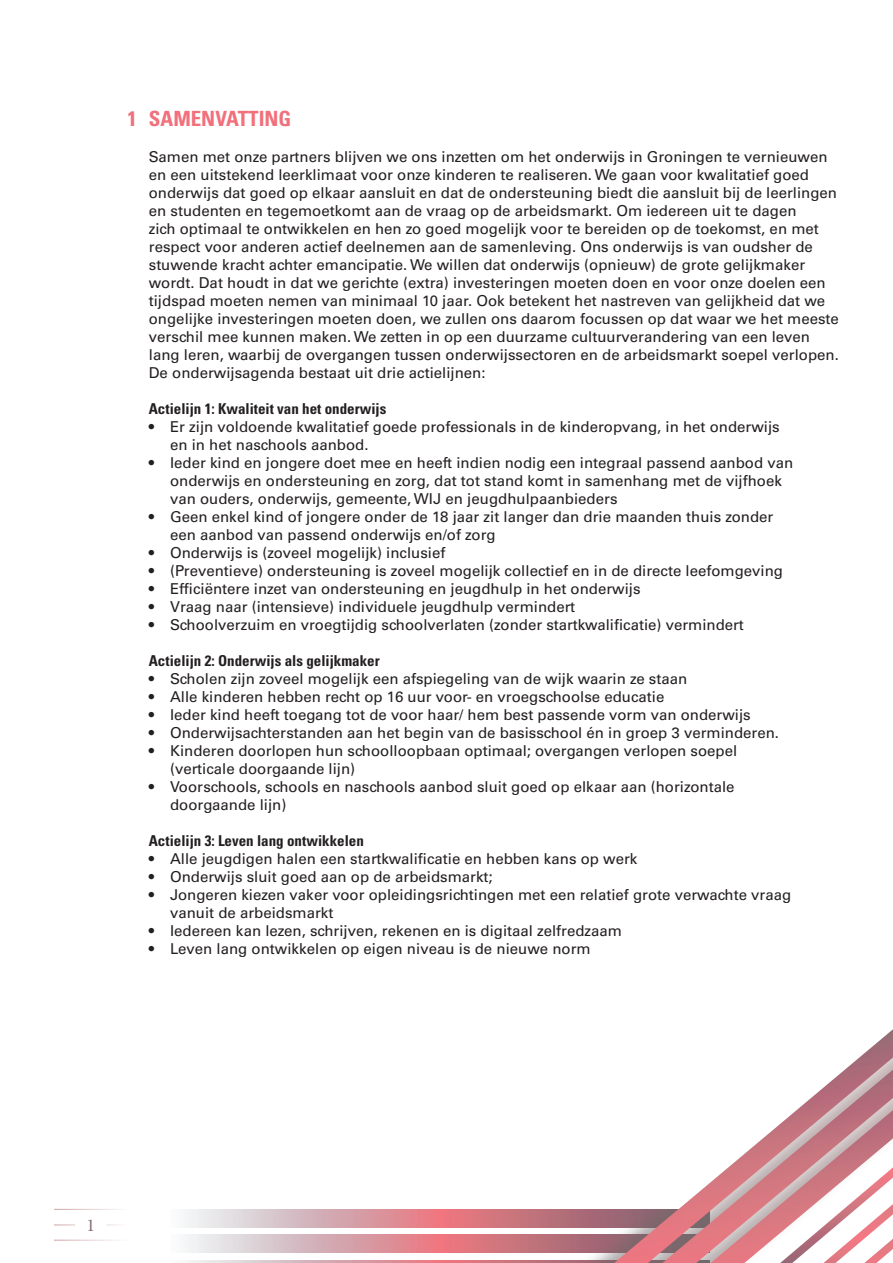
<style>
.page{position:relative;width:893px;height:1263px;background:#fff}
.page>*{position:absolute;margin:0;border:0;box-sizing:border-box;transform-origin:0 0}
.t1{font:700 condensed 21px "Univers";color:#f1707b}
.t2{font:18px "Minion Pro";color:#836e79}
.t3{font:15px/18px "Univers";color:#231f20}
.t4{font:700 condensed 15px "Univers";color:#231f20}
</style>
<div class="page">
<svg style="left:54px;top:1029px;width:839px;height:234px"></svg>
<hr style="left:54px;top:1209px;width:74px;height:1px;background:#b66f74">
<p class="t1" style="left:128px;top:105px;width:165px">1 SAMENVATTING</p>
<p class="t3" style="left:149px;top:148px;width:692px">Samen met onze partners blijven we ons inzetten om het onderwijs in Groningen te vernieuwen en een uitstekend leerklimaat voor onze kinderen te realiseren. We gaan voor kwalitatief goed onderwijs dat goed op elkaar aansluit en dat de ondersteuning biedt die aansluit bij de leerlingen en studenten en tegemoetkomt aan de vraag op de arbeidsmarkt. Om iedereen uit te dagen<br>zich optimaal te ontwikkelen en hen zo goed mogelijk voor te bereiden op de toekomst, en met respect voor anderen actief deelnemen aan de samenleving. Ons onderwijs is van oudsher de stuwende kracht achter emancipatie. We willen dat onderwijs (opnieuw) de grote gelijkmaker wordt. Dat houdt in dat we gerichte (extra) investeringen moeten doen en voor onze doelen een tijdspad moeten nemen van minimaal 10 jaar. Ook betekent het nastreven van gelijkheid dat we ongelijke investeringen moeten doen, we zullen ons daarom focussen op dat waar we het meeste verschil mee kunnen maken. We zetten in op een duurzame cultuurverandering van een leven lang leren, waarbij de overgangen tussen onderwijssectoren en de arbeidsmarkt soepel verlopen.</p>
<p class="t3" style="left:149px;top:364px;width:338px">De onderwijsagenda bestaat uit drie actielijnen:</p>
<p class="t4" style="left:149px;top:399px;width:239px">Actielijn 1: Kwaliteit van het onderwijs</p>
<p class="t3" style="left:149px;top:418px;width:632px">• Er zijn voldoende kwalitatief goede professionals in de kinderopvang, in het onderwijs</p>
<p class="t3" style="left:170px;top:436px;width:200px">en in het naschools aanbod.</p>
<p class="t3" style="left:149px;top:454px;width:646px">• Ieder kind en jongere doet mee en heeft indien nodig een integraal passend aanbod van</p>
<p class="t3" style="left:170px;top:472px;width:613px">onderwijs en ondersteuning en zorg, dat tot stand komt in samenhang met de vijfhoek</p>
<p class="t3" style="left:170px;top:490px;width:449px">van ouders, onderwijs, gemeente, WIJ en jeugdhulpaanbieders</p>
<p class="t3" style="left:149px;top:508px;width:626px">• Geen enkel kind of jongere onder de 18 jaar zit langer dan drie maanden thuis zonder</p>
<p class="t3" style="left:170px;top:526px;width:327px">een aanbod van passend onderwijs en/of zorg</p>
<p class="t3" style="left:149px;top:544px;width:298px">• Onderwijs is (zoveel mogelijk) inclusief</p>
<p class="t3" style="left:149px;top:562px;width:636px">• (Preventieve) ondersteuning is zoveel mogelijk collectief en in de directe leefomgeving</p>
<p class="t3" style="left:149px;top:580px;width:493px">• Efficiëntere inzet van ondersteuning en jeugdhulp in het onderwijs</p>
<p class="t3" style="left:149px;top:598px;width:428px">• Vraag naar (intensieve) individuele jeugdhulp vermindert</p>
<p class="t3" style="left:149px;top:616px;width:596px">• Schoolverzuim en vroegtijdig schoolverlaten (zonder startkwalificatie) vermindert</p>
<p class="t4" style="left:149px;top:651px;width:232px">Actielijn 2: Onderwijs als gelijkmaker</p>
<p class="t3" style="left:149px;top:670px;width:540px">• Scholen zijn zoveel mogelijk een afspiegeling van de wijk waarin ze staan</p>
<p class="t3" style="left:149px;top:688px;width:517px">• Alle kinderen hebben recht op 16 uur voor- en vroegschoolse educatie</p>
<p class="t3" style="left:149px;top:706px;width:603px">• Ieder kind heeft toegang tot de voor haar/ hem best passende vorm van onderwijs</p>
<p class="t3" style="left:149px;top:724px;width:632px">• Onderwijsachterstanden aan het begin van de basisschool én in groep 3 verminderen.</p>
<p class="t3" style="left:149px;top:742px;width:590px">• Kinderen doorlopen hun schoolloopbaan optimaal; overgangen verlopen soepel</p>
<p class="t3" style="left:170px;top:760px;width:187px">(verticale doorgaande lijn)</p>
<p class="t3" style="left:149px;top:778px;width:587px">• Voorschools, schools en naschools aanbod sluit goed op elkaar aan (horizontale</p>
<p class="t3" style="left:170px;top:796px;width:118px">doorgaande lijn)</p>
<p class="t4" style="left:149px;top:831px;width:216px">Actielijn 3: Leven lang ontwikkelen</p>
<p class="t3" style="left:149px;top:850px;width:490px">• Alle jeugdigen halen een startkwalificatie en hebben kans op werk</p>
<p class="t3" style="left:149px;top:868px;width:345px">• Onderwijs sluit goed aan op de arbeidsmarkt;</p>
<p class="t3" style="left:149px;top:886px;width:644px">• Jongeren kiezen vaker voor opleidingsrichtingen met een relatief grote verwachte vraag</p>
<p class="t3" style="left:170px;top:904px;width:165px">vanuit de arbeidsmarkt</p>
<p class="t3" style="left:149px;top:922px;width:475px">• Iedereen kan lezen, schrijven, rekenen en is digitaal zelfredzaam</p>
<p class="t3" style="left:149px;top:940px;width:443px">• Leven lang ontwikkelen op eigen niveau is de nieuwe norm</p>
<p class="t2" style="left:86px;top:1213px;width:10px">1</p>
</div>
